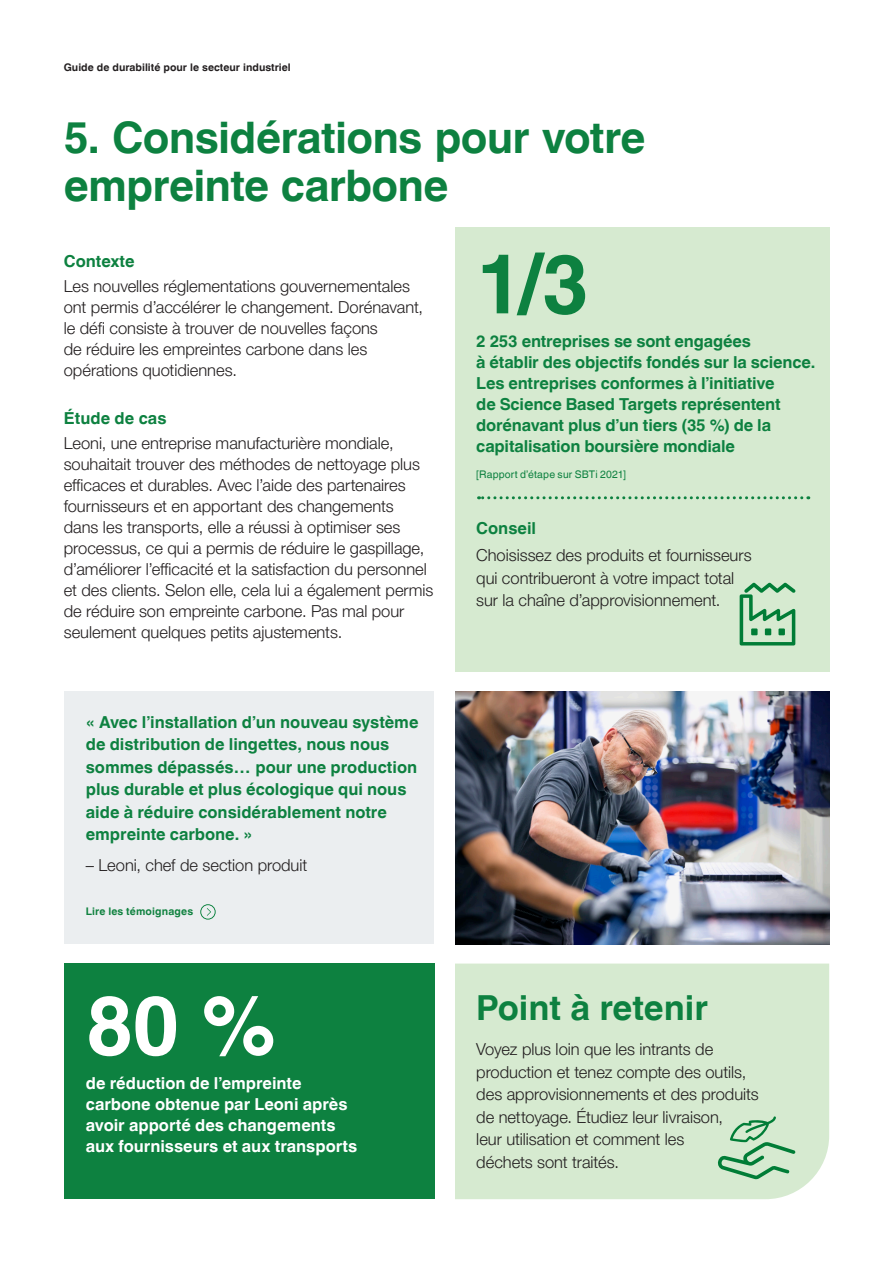
<style>
.page{position:relative;width:893px;height:1263px;background:#fff}
.page>*{position:absolute;margin:0;border:0;box-sizing:border-box;transform-origin:0 0}
.Text{font:700 82.5px "Helvetica World";color:#fff}
.Text-2{font:700 82.5px "Helvetica World";color:#0d8140}
.Main_heading{font:700 43.5px/48px "Helvetica World";letter-spacing:-.015em;color:#0d8140}
.leavel_2_heading{font:700 34.5px "Helvetica World";color:#0d8140}
.Text-3{font:16.5px/21px "Helvetica Neue World 45 Lt";color:#231f20}
.Text-4{font:700 16.5px/22.5px "Helvetica World";letter-spacing:-.005em;color:#0d8140}
.Text-5{font:700 16.5px/21px "Helvetica World";color:#fff}
.leavel_2_heading-2{font:700 16.5px "Helvetica World";color:#0d8140}
.Page_header{font:700 10.5px "Helvetica World";color:#231f20}
.Text-6{font:10.5px "Helvetica World";letter-spacing:.015em;color:#0d8140}
.Text-7{font:700 10.5px "Helvetica World";letter-spacing:.015em;color:#108240}
</style>
<div class="page">
<img style="left:455px;top:691px;width:374px;height:253px">
<div style="left:64px;top:963px;width:370px;height:236px;background:#0d8140"></div>
<div style="left:64px;top:691px;width:370px;height:253px;background:#ebeef0"></div>
<div style="left:455px;top:963px;width:374px;height:236px;background:#d6ead0"></div>
<svg style="left:717px;top:1116px;width:78px;height:63px;background:#abd4b1"></svg>
<svg style="left:200px;top:904px;width:16px;height:15px"></svg>
<div style="left:455px;top:227px;width:374px;height:445px;background:#d6ead0"></div>
<svg style="left:740px;top:583px;width:56px;height:62px"></svg>
<svg style="left:479px;top:496px;width:323px;height:3px"></svg>
<p class="Page_header" style="left:64px;top:62px;width:229px">Guide de durabilité pour le secteur industriel</p>
<p class="Main_heading" style="left:64px;top:114px;width:583px">5. Considérations pour votre empreinte carbone</p>
<p class="leavel_2_heading-2" style="left:64px;top:251px;width:72px">Contexte</p>
<p class="Text-3" style="left:64px;top:276px;width:361px">Les nouvelles réglementations gouvernementales ont permis d’accélérer le changement. Dorénavant, le défi consiste à trouver de nouvelles façons<br>de réduire les empreintes carbone dans les opérations quotidiennes.</p>
<p class="leavel_2_heading-2" style="left:64px;top:408px;width:104px">Étude de cas</p>
<p class="Text-3" style="left:64px;top:433px;width:371px">Leoni, une entreprise manufacturière mondiale, souhaitait trouver des méthodes de nettoyage plus efficaces et durables. Avec l’aide des partenaires fournisseurs et en apportant des changements<br>dans les transports, elle a réussi à optimiser ses processus, ce qui a permis de réduire le gaspillage, d’améliorer l’efficacité et la satisfaction du personnel et des clients. Selon elle, cela lui a également permis de réduire son empreinte carbone. Pas mal pour seulement quelques petits ajustements.</p>
<p class="Text-4" style="left:86px;top:711px;width:334px">« Avec l’installation d’un nouveau système de distribution de lingettes, nous nous sommes dépassés… pour une production plus durable et plus écologique qui nous aide à réduire considérablement notre empreinte carbone. »</p>
<p class="Text-3" style="left:86px;top:855px;width:223px">– Leoni, chef de section produit</p>
<p class="Text-7" style="left:86px;top:905px;width:109px">Lire les témoignages</p>
<p class="Text" style="left:86px;top:978px;width:192px">80 %</p>
<p class="Text-5" style="left:86px;top:1072px;width:273px">de réduction de l’empreinte carbone obtenue par Leoni après avoir apporté des changements aux fournisseurs et aux transports</p>
<p class="Text-2" style="left:476px;top:237px;width:115px">1/3</p>
<p class="Text-4" style="left:476px;top:331px;width:341px;line-height:21px">2 253 entreprises se sont engagées<br>à établir des objectifs fondés sur la science.<br>Les entreprises conformes à l’initiative<br>de Science Based Targets représentent dorénavant plus d’un tiers (35 %) de la capitalisation boursière mondiale</p>
<p class="Text-6" style="left:476px;top:468px;width:151px">[Rapport d’étape sur SBTi 2021]</p>
<p class="leavel_2_heading-2" style="left:476px;top:519px;width:61px">Conseil</p>
<p class="Text-3" style="left:476px;top:544px;width:277px;line-height:22.5px">Choisissez des produits et fournisseurs qui contribueront à votre impact total sur la chaîne d’approvisionnement.</p>
<p class="leavel_2_heading" style="left:476px;top:988px;width:233px">Point à retenir</p>
<p class="Text-3" style="left:476px;top:1038px;width:284px;line-height:22.5px">Voyez plus loin que les intrants de production et tenez compte des outils, des approvisionnements et des produits de nettoyage. Étudiez leur livraison,<br>leur utilisation et comment les<br>déchets sont traités.</p>
</div>
